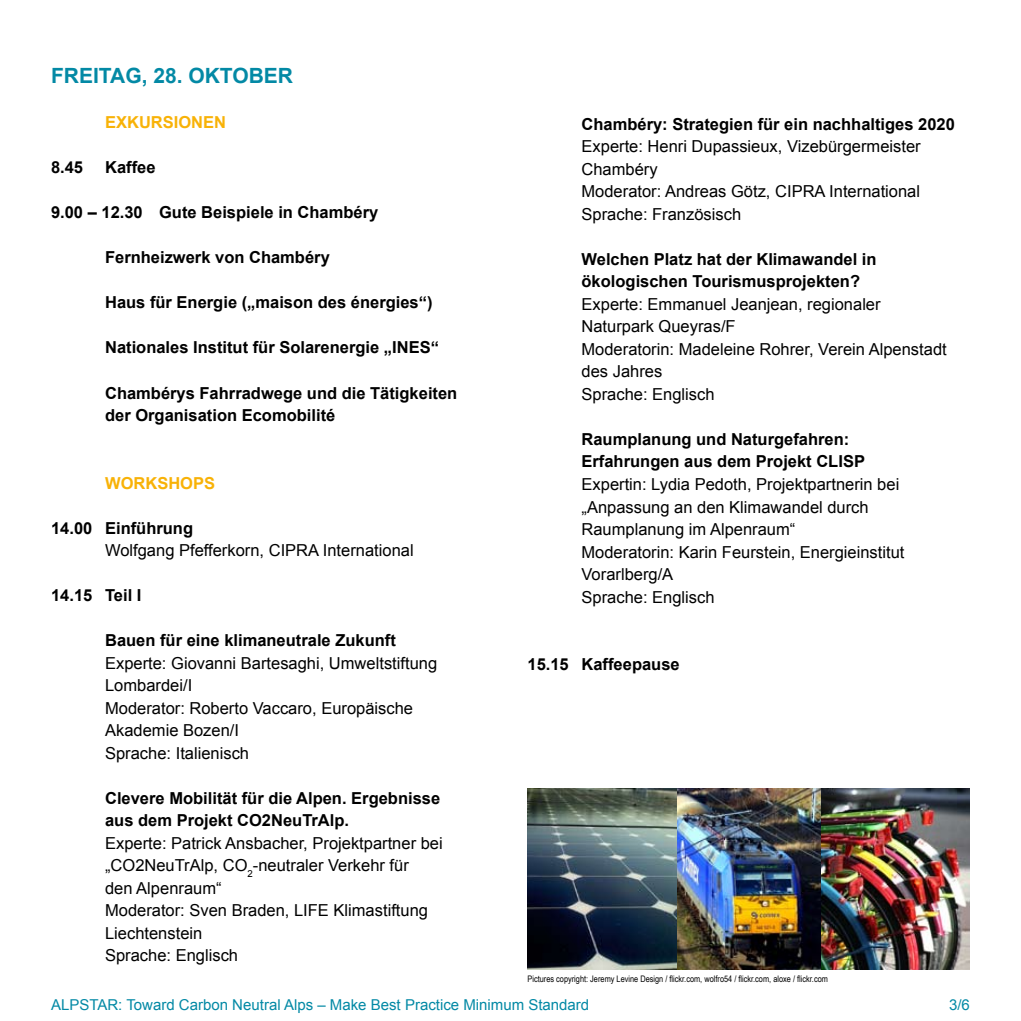
<style>
.page{position:relative;width:1021px;height:1021px;background:#fff}
.page>*{position:absolute;margin:0;border:0;box-sizing:border-box;transform-origin:0 0}
.t1{font:700 21px "Arial";color:#0389a5}
.t2{font:16.5px/22.5px "Arial";color:#000}
.t3{font:700 16.5px/22.5px "Arial";color:#000}
.t4{font:700 16.5px "Arial";color:#f8b207}
.t5{font:15px "Arial";color:#0389a5}
.t6{font:9px "Arial Narrow";color:#000}
</style>
<div class="page">
<img style="left:527px;top:788px;width:294px;height:181px">
<img style="left:821px;top:788px;width:148px;height:181px">
<p class="t1" style="left:51px;top:62px;width:15px">Fre</p>
<p class="t1" style="left:93px;top:62px;width:186px">itag, 28. Oktober</p>
<p class="t4" style="left:105px;top:112px;width:123px">Exkursionen</p>
<p class="t3" style="left:51px;top:157px;width:106px">8.45 Kaffee</p>
<p class="t3" style="left:51px;top:202px;width:329px">9.00 – 12.30 Gute Beispiele in Chambéry</p>
<p class="t3" style="left:105px;top:247px;width:226px">Fernheizwerk von Chambéry</p>
<p class="t3" style="left:105px;top:292px;width:329px">Haus für Energie („maison des énergies“)</p>
<p class="t3" style="left:51px;top:337px;width:34px">N</p>
<p class="t3" style="left:117px;top:337px;width:323px">ationales Institut für Solarenergie „IN ES“</p>
<p class="t3" style="left:105px;top:382px;width:354px">Chambérys Fahrradwege und die Tätigkeiten der Organisation Ecomobilité</p>
<p class="t4" style="left:105px;top:472px;width:99px">Workshops</p>
<p class="t3" style="left:51px;top:517px;width:143px">14.00 Einführung</p>
<p class="t2" style="left:105px;top:539px;width:310px">Wolfgang Pfefferkorn, CIPRA International</p>
<p class="t3" style="left:51px;top:584px;width:90px">14.15 Teil I</p>
<p class="t3" style="left:51px;top:629px;width:34px">B</p>
<p class="t3" style="left:117px;top:629px;width:280px">auen für eine klimaneutrale Zukunft</p>
<p class="t2" style="left:105px;top:651px;width:333px">Experte: Giovanni Bartesaghi, Umweltstiftung<br>Lombardei/I<br>Moderator: Roberto Vaccaro, Europäische<br>Akademie Bozen/I<br>Sprache: Italienisch</p>
<p class="t3" style="left:51px;top:787px;width:34px">C</p>
<p class="t3" style="left:105px;top:787px;width:336px;text-indent:12px">levere Mobilität für die Alpen. Ergebnisse aus dem Projekt CO2NeuTrAlp.</p>
<p class="t2" style="left:105px;top:831px;width:339px">Experte: Patrick Ansbacher, Projektpartner bei „CO2NeuTrAlp, CO<sub>2</sub>-neutraler Verkehr für<br>den Alpenraum“<br>Moderator: Sven Braden, LIFE Klimastiftung<br>Liechtenstein<br>Sprache: Englisch</p>
<p class="t3" style="left:527px;top:113px;width:34px">C</p>
<p class="t3" style="left:593px;top:113px;width:363px">hambéry: Strategien für ein nachhaltiges 2020</p>
<p class="t2" style="left:581px;top:135px;width:340px">Experte: Henri Dupassieux, Vizebürgermeister<br>Chambéry<br>Moderator: Andreas Götz, CIPRA International<br>Sprache: Französisch</p>
<p class="t3" style="left:581px;top:248px;width:296px">Welchen Platz hat der Klimawandel in ökologischen Tourismusprojekten?</p>
<p class="t2" style="left:581px;top:293px;width:367px">Experte: Emmanuel Jeanjean, regionaler<br>Naturpark Queyras/F<br>Moderatorin: Madeleine Rohrer, Verein Alpenstadt des Jahres<br>Sprache: Englisch</p>
<p class="t3" style="left:581px;top:428px;width:285px">Raumplanung und Naturgefahren:<br>Erfahrungen aus dem Projekt CLISP</p>
<p class="t2" style="left:581px;top:473px;width:324px">Expertin: Lydia Pedoth, Projektpartnerin bei „Anpassung an den Klimawandel durch<br>Raumplanung im Alpenraum“<br>Moderatorin: Karin Feurstein, Energieinstitut<br>Vorarlberg/A<br>Sprache: Englisch</p>
<p class="t3" style="left:527px;top:653px;width:154px">15.15 Kaffeepause</p>
<p class="t6" style="left:527px;top:972px;width:302px">Pictures copyright: Jeremy Levine Design / flickr.com, wolfro54 / flickr.com, aloxe / flickr.com</p>
<p class="t5" style="left:51px;top:994px;width:21px">Alpstar</p>
<p class="t5" style="left:118px;top:994px;width:472px">: Toward Carbon Neutral Alps – Make Best Practice Minimum Standard</p>
<p class="t5" style="left:949px;top:994px;width:22px">3/6</p>
</div>
